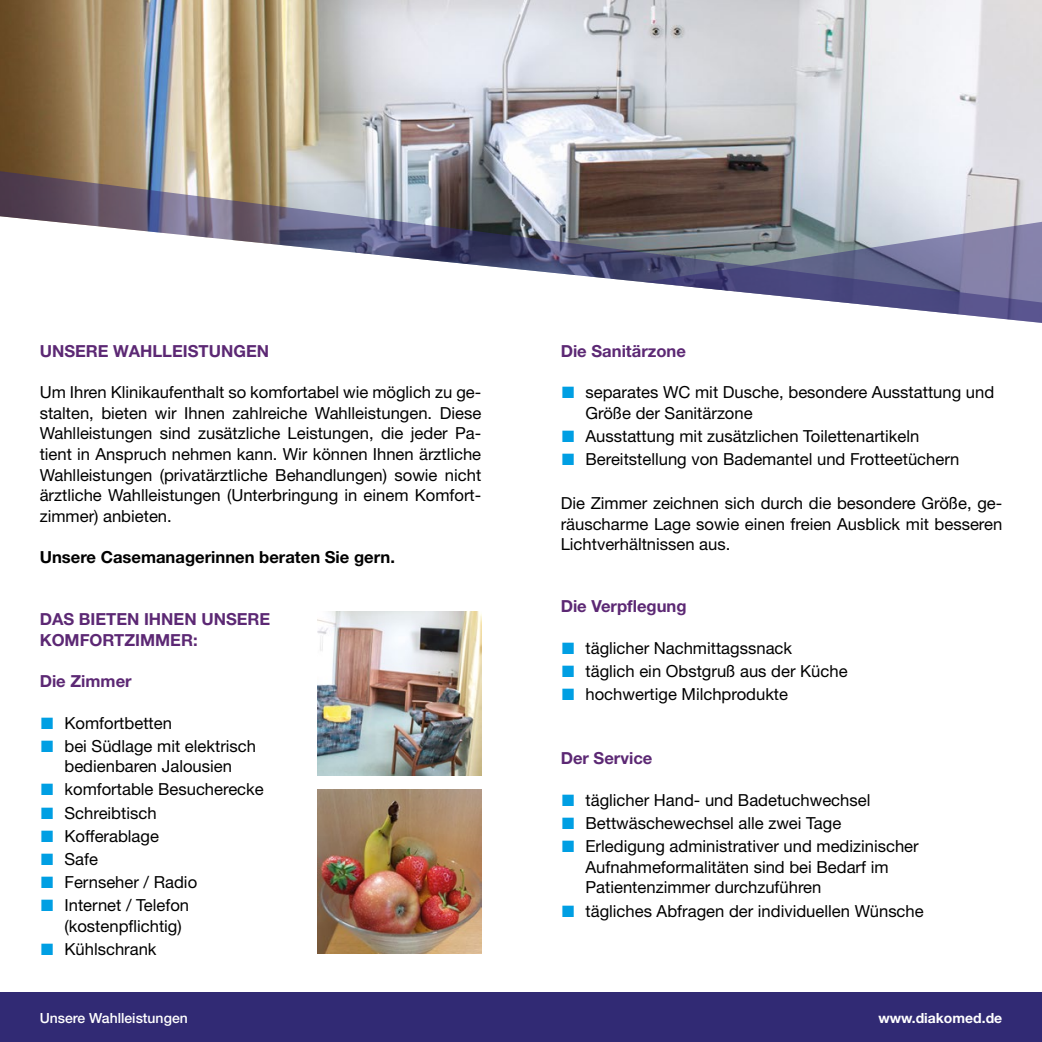
<style>
.page{position:relative;width:1042px;height:1042px;background:#fff}
.page>*{position:absolute;margin:0;border:0;box-sizing:border-box;transform-origin:0 0}
.t1{font:16.62px/20.7px "Helvetica Neue LT Std";color:#000}
.t2{font:700 16.62px/20.7px "Helvetica Neue LT Std";color:#5c2874}
.t3{font:700 16.62px "Helvetica Neue LT Std";color:#000}
.t4{font:500 14px "Helvetica Neue LT Std";color:#fff}
.t5{font:700 14px "Helvetica Neue LT Std";color:#fff}
.s1{font-family:"Arial";font-size:24.5px;color:#009fe3}
</style>
<div class="page">
<div style="left:0;top:992px;width:1042px;height:50px;background:#312a74"></div>
<img style="left:0;top:0;width:1042px;height:170px">
<img style="left:0;top:170px;width:1042px;height:113px">
<svg style="left:644px;top:220px;width:398px;height:103px"></svg>
<img style="left:317px;top:611px;width:164px;height:164px">
<img style="left:317px;top:789px;width:164px;height:164px">
<p class="t2" style="left:40px;top:340px;width:231px">UNSERE WAHLLEISTUNGEN</p>
<p class="t1" style="left:40px;top:381px;width:443px;text-align:justify">Um Ihren Klinikaufenthalt so komfortabel wie möglich zu ge&shy;stalten, bieten wir Ihnen zahlreiche Wahlleistungen. Diese Wahlleistungen sind zusätzliche Leistungen, die jeder Pa&shy;tient in Anspruch nehmen kann. Wir können Ihnen ärztliche Wahlleistungen (privatärztliche Behandlungen) sowie nicht ärztliche Wahlleistungen (Unterbringung in einem Komfort&shy;zimmer) anbieten.</p>
<p class="t3" style="left:40px;top:547px;width:357px">Unsere Casemanagerinnen beraten Sie gern.</p>
<p class="t2" style="left:40px;top:608px;width:232px">DAS BIETEN IHNEN UNSERE<br>KOMFORTZIMMER:</p>
<p class="t2" style="left:40px;top:670px;width:93px">Die Zimmer</p>
<p class="t1" style="left:40px;top:712px;width:134px"><span class="s1">■</span> Komfortbetten</p>
<p class="t1" style="left:40px;top:735px;width:218px;text-align:center"><span class="s1">■</span> bei Südlage mit elektrisch bedienbaren Jalousien</p>
<p class="t1" style="left:40px;top:779px;width:226px"><span class="s1">■</span> komfortable Besucherecke</p>
<p class="t1" style="left:40px;top:802px;width:118px"><span class="s1">■</span> Schreibtisch</p>
<p class="t1" style="left:40px;top:825px;width:121px"><span class="s1">■</span> Kofferablage</p>
<p class="t1" style="left:40px;top:848px;width:60px"><span class="s1">■</span> Safe</p>
<p class="t1" style="left:40px;top:871px;width:159px"><span class="s1">■</span> Fernseher / Radio</p>
<p class="t1" style="left:64px;top:894px;width:126px;text-indent:-25px"><span class="s1">■</span> Internet / Telefon (kostenpflichtig)</p>
<p class="t1" style="left:40px;top:938px;width:118px"><span class="s1">■</span> Kühlschrank</p>
<p class="t2" style="left:561px;top:340px;width:127px">Die Sanitärzone</p>
<p class="t1" style="left:585px;top:382px;width:410px;text-indent:-25px"><span class="s1">■</span> separates WC mit Dusche, besondere Ausstattung und<br>Größe der Sanitärzone</p>
<p class="t1" style="left:561px;top:426px;width:360px"><span class="s1">■</span> Ausstattung mit zusätzlichen Toilettenartikeln</p>
<p class="t1" style="left:561px;top:449px;width:400px"><span class="s1">■</span> Bereitstellung von Bademantel und Frotteetüchern</p>
<p class="t1" style="left:561px;top:493px;width:443px;text-align:justify">Die Zimmer zeichnen sich durch die besondere Größe, ge&shy;räuscharme Lage sowie einen freien Ausblick mit besseren Lichtverhältnissen aus.</p>
<p class="t2" style="left:561px;top:596px;width:127px">Die Verpflegung</p>
<p class="t1" style="left:561px;top:637px;width:233px"><span class="s1">■</span> täglicher Nachmittagssnack</p>
<p class="t1" style="left:561px;top:660px;width:288px"><span class="s1">■</span> täglich ein Obstgruß aus der Küche</p>
<p class="t1" style="left:561px;top:683px;width:229px"><span class="s1">■</span> hochwertige Milchprodukte</p>
<p class="t2" style="left:561px;top:748px;width:93px">Der Service</p>
<p class="t1" style="left:561px;top:789px;width:311px"><span class="s1">■</span> täglicher Hand- und Badetuchwechsel</p>
<p class="t1" style="left:561px;top:812px;width:282px"><span class="s1">■</span> Bettwäschewechsel alle zwei Tage</p>
<p class="t1" style="left:585px;top:835px;width:335px;text-indent:-25px"><span class="s1">■</span> Erledigung administrativer und medizinischer<br>Aufnahmeformalitäten sind bei Bedarf im<br>Patientenzimmer durchzuführen</p>
<p class="t1" style="left:561px;top:900px;width:364px"><span class="s1">■</span> tägliches Abfragen der individuellen Wünsche</p>
<p class="t4" style="left:40px;top:1010px;width:150px">Unsere Wahlleistungen</p>
<p class="t5" style="left:878px;top:1010px;width:125px">www.diakomed.de</p>
</div>
